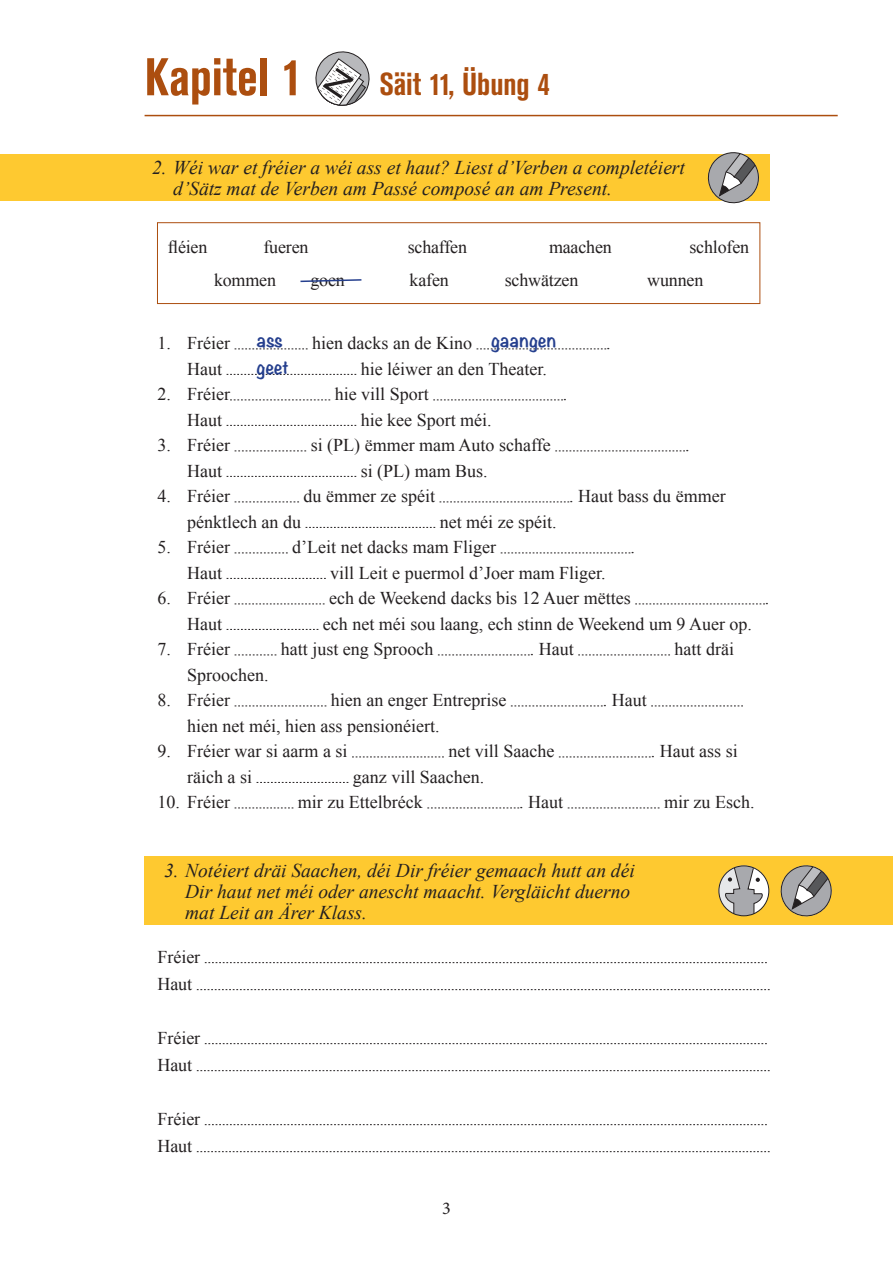
<style>
.page{position:relative;width:893px;height:1263px;background:#fff}
.page>*{position:absolute;margin:0;border:0;box-sizing:border-box;transform-origin:0 0}
.t1{font:700 condensed 52.5px "Akzidenz Grotesk BE";color:#ac4e0f}
.t2{font:700 condensed 31.5px "Akzidenz Grotesk BE";color:#ac4e0f}
.t3{font:italic 19.5px/21px "Times New Roman";color:#231f20;text-align:right}
.t4{font:18px "Times New Roman";color:#231f20}
.t5{font:700 18px "Noteworthy";color:#253f8e}
.t6{font:18px "Minion Pro";color:#231f20}
</style>
<div class="page">
<hr style="left:145px;top:115px;width:693px;height:1px;background:#ac4e0f">
<div style="left:0;top:154px;width:770px;height:47px;background:#fec930"></div>
<svg style="left:707px;top:152px;width:52px;height:52px"></svg>
<div style="left:157px;top:223px;width:603px;height:81px;border:1px solid #ac4e0f"></div>
<svg style="left:235px;top:349px;width:73px;height:1px"></svg>
<svg style="left:477px;top:349px;width:129px;height:1px"></svg>
<svg style="left:227px;top:374px;width:129px;height:1px"></svg>
<svg style="left:230px;top:400px;width:100px;height:1px"></svg>
<svg style="left:433px;top:400px;width:130px;height:1px"></svg>
<svg style="left:227px;top:425px;width:129px;height:1px"></svg>
<svg style="left:235px;top:451px;width:71px;height:1px"></svg>
<svg style="left:555px;top:451px;width:130px;height:1px"></svg>
<svg style="left:227px;top:476px;width:129px;height:1px"></svg>
<svg style="left:235px;top:502px;width:64px;height:1px"></svg>
<svg style="left:440px;top:502px;width:129px;height:1px"></svg>
<svg style="left:306px;top:527px;width:129px;height:1px"></svg>
<svg style="left:235px;top:553px;width:53px;height:1px"></svg>
<svg style="left:501px;top:553px;width:129px;height:1px"></svg>
<svg style="left:227px;top:578px;width:99px;height:1px"></svg>
<svg style="left:235px;top:604px;width:90px;height:1px"></svg>
<svg style="left:635px;top:604px;width:130px;height:1px"></svg>
<svg style="left:227px;top:629px;width:91px;height:1px"></svg>
<svg style="left:235px;top:655px;width:41px;height:1px"></svg>
<svg style="left:438px;top:655px;width:92px;height:1px"></svg>
<svg style="left:578px;top:655px;width:92px;height:1px"></svg>
<svg style="left:235px;top:706px;width:91px;height:1px"></svg>
<svg style="left:511px;top:706px;width:92px;height:1px"></svg>
<svg style="left:651px;top:706px;width:92px;height:1px"></svg>
<svg style="left:352px;top:757px;width:92px;height:1px"></svg>
<svg style="left:559px;top:757px;width:92px;height:1px"></svg>
<svg style="left:257px;top:782px;width:91px;height:1px"></svg>
<svg style="left:235px;top:808px;width:58px;height:1px"></svg>
<svg style="left:427px;top:808px;width:92px;height:1px"></svg>
<svg style="left:568px;top:808px;width:91px;height:1px"></svg>
<div style="left:145px;top:857px;width:748px;height:68px;background:#fec930"></div>
<svg style="left:718px;top:865px;width:51px;height:51px"></svg>
<svg style="left:780px;top:865px;width:52px;height:52px"></svg>
<svg style="left:205px;top:962px;width:562px;height:1px"></svg>
<svg style="left:197px;top:989px;width:573px;height:1px"></svg>
<svg style="left:205px;top:1043px;width:562px;height:1px"></svg>
<svg style="left:197px;top:1070px;width:573px;height:1px"></svg>
<svg style="left:205px;top:1124px;width:562px;height:1px"></svg>
<svg style="left:197px;top:1151px;width:573px;height:1px"></svg>
<svg style="left:315px;top:51px;width:55px;height:55px"></svg>
<svg style="left:300px;top:279px;width:62px;height:4px"></svg>
<p class="t1" style="left:145px;top:47px;width:160px">Kapitel 1</p>
<p class="t2" style="left:379px;top:66px;width:172px">Säit 11, Übung 4</p>
<p class="t3" style="left:152px;top:156px;width:534px">2. Wéi war et fréier a wéi ass et haut? Liest d’Verben a completéiert</p>
<p class="t3" style="left:173px;top:177px;width:441px">d’Sätz mat de Verben am Passé composé an am Present.</p>
<p class="t4" style="left:168px;top:235px;width:41px">fléien</p>
<p class="t4" style="left:263px;top:235px;width:47px">fueren</p>
<p class="t4" style="left:408px;top:235px;width:61px">schaffen</p>
<p class="t4" style="left:549px;top:235px;width:64px">maachen</p>
<p class="t4" style="left:689px;top:235px;width:61px">schlofen</p>
<p class="t4" style="left:214px;top:268px;width:64px">kommen</p>
<p class="t4" style="left:310px;top:268px;width:36px">goen</p>
<p class="t4" style="left:410px;top:268px;width:41px">kafen</p>
<p class="t4" style="left:505px;top:268px;width:75px">schwätzen</p>
<p class="t4" style="left:647px;top:268px;width:58px">wunnen</p>
<p class="t4" style="left:157px;top:331px;width:74px">1. Fréier</p>
<p class="t4" style="left:312px;top:331px;width:161px">hien dacks an de Kino</p>
<p class="t4" style="left:606px;top:331px;width:6px">.</p>
<p class="t4" style="left:187px;top:356px;width:36px">Haut</p>
<p class="t4" style="left:361px;top:356px;width:188px">hie léiwer an den Theater.</p>
<p class="t4" style="left:157px;top:382px;width:74px">2. Fréier</p>
<p class="t4" style="left:335px;top:382px;width:96px">hie vill Sport</p>
<p class="t4" style="left:563px;top:382px;width:6px">.</p>
<p class="t4" style="left:187px;top:407px;width:36px">Haut</p>
<p class="t4" style="left:361px;top:407px;width:132px">hie kee Sport méi.</p>
<p class="t4" style="left:157px;top:433px;width:74px">3. Fréier</p>
<p class="t4" style="left:311px;top:433px;width:242px">si (PL) ëmmer mam Auto schaffe</p>
<p class="t4" style="left:685px;top:433px;width:6px">.</p>
<p class="t4" style="left:187px;top:458px;width:36px">Haut</p>
<p class="t4" style="left:361px;top:458px;width:129px">si (PL) mam Bus.</p>
<p class="t4" style="left:157px;top:484px;width:74px">4. Fréier</p>
<p class="t4" style="left:304px;top:484px;width:133px">du ëmmer ze spéit</p>
<p class="t4" style="left:569px;top:484px;width:158px">. Haut bass du ëmmer</p>
<p class="t4" style="left:187px;top:509px;width:115px">pénktlech an du</p>
<p class="t4" style="left:440px;top:509px;width:118px">net méi ze spéit.</p>
<p class="t4" style="left:157px;top:535px;width:74px">5. Fréier</p>
<p class="t4" style="left:292px;top:535px;width:205px">d’Leit net dacks mam Fliger</p>
<p class="t4" style="left:630px;top:535px;width:6px">.</p>
<p class="t4" style="left:187px;top:560px;width:36px">Haut</p>
<p class="t4" style="left:330px;top:560px;width:277px">vill Leit e puermol d’Joer mam Fliger.</p>
<p class="t4" style="left:157px;top:586px;width:74px">6. Fréier</p>
<p class="t4" style="left:329px;top:586px;width:303px">ech de Weekend dacks bis 12 Auer mëttes</p>
<p class="t4" style="left:765px;top:586px;width:6px">.</p>
<p class="t4" style="left:187px;top:611px;width:36px">Haut</p>
<p class="t4" style="left:323px;top:611px;width:431px">ech net méi sou laang, ech stinn de Weekend um 9 Auer op.</p>
<p class="t4" style="left:157px;top:637px;width:74px">7. Fréier</p>
<p class="t4" style="left:281px;top:637px;width:154px">hatt just eng Sprooch</p>
<p class="t4" style="left:530px;top:637px;width:45px">. Haut</p>
<p class="t4" style="left:675px;top:637px;width:61px">hatt dräi</p>
<p class="t4" style="left:187px;top:662px;width:83px">Sproochen.</p>
<p class="t4" style="left:157px;top:688px;width:74px">8. Fréier</p>
<p class="t4" style="left:331px;top:688px;width:177px">hien an enger Entreprise</p>
<p class="t4" style="left:603px;top:688px;width:45px">. Haut</p>
<p class="t4" style="left:187px;top:713px;width:254px">hien net méi, hien ass pensionéiert.</p>
<p class="t4" style="left:157px;top:739px;width:192px">9. Fréier war si aarm a si</p>
<p class="t4" style="left:448px;top:739px;width:107px">net vill Saache</p>
<p class="t4" style="left:651px;top:739px;width:88px">. Haut ass si</p>
<p class="t4" style="left:187px;top:764px;width:66px">räich a si</p>
<p class="t4" style="left:353px;top:764px;width:133px">ganz vill Saachen.</p>
<p class="t4" style="left:157px;top:790px;width:74px">10. Fréier</p>
<p class="t4" style="left:298px;top:790px;width:126px">mir zu Ettelbréck</p>
<p class="t4" style="left:519px;top:790px;width:45px">. Haut</p>
<p class="t4" style="left:664px;top:790px;width:92px">mir zu Esch.</p>
<p class="t5" style="left:257px;top:324px;width:28px">ass</p>
<p class="t5" style="left:491px;top:324px;width:67px">gaangen</p>
<p class="t5" style="left:257px;top:351px;width:34px">geet</p>
<p class="t3" style="left:164px;top:859px;width:472px">3. Notéiert dräi Saachen, déi Dir fréier gemaach hutt an déi<br>Dir haut net méi oder anescht maacht. Vergläicht duerno</p>
<p class="t3" style="left:185px;top:901px;width:183px">mat Leit an Ärer Klass.</p>
<p class="t4" style="left:157px;top:945px;width:44px">Fréier</p>
<p class="t4" style="left:157px;top:972px;width:36px">Haut</p>
<p class="t4" style="left:157px;top:1026px;width:44px">Fréier</p>
<p class="t4" style="left:157px;top:1053px;width:36px">Haut</p>
<p class="t4" style="left:157px;top:1107px;width:44px">Fréier</p>
<p class="t4" style="left:157px;top:1134px;width:36px">Haut</p>
<p class="t6" style="left:442px;top:1196px;width:10px">3</p>
</div>
